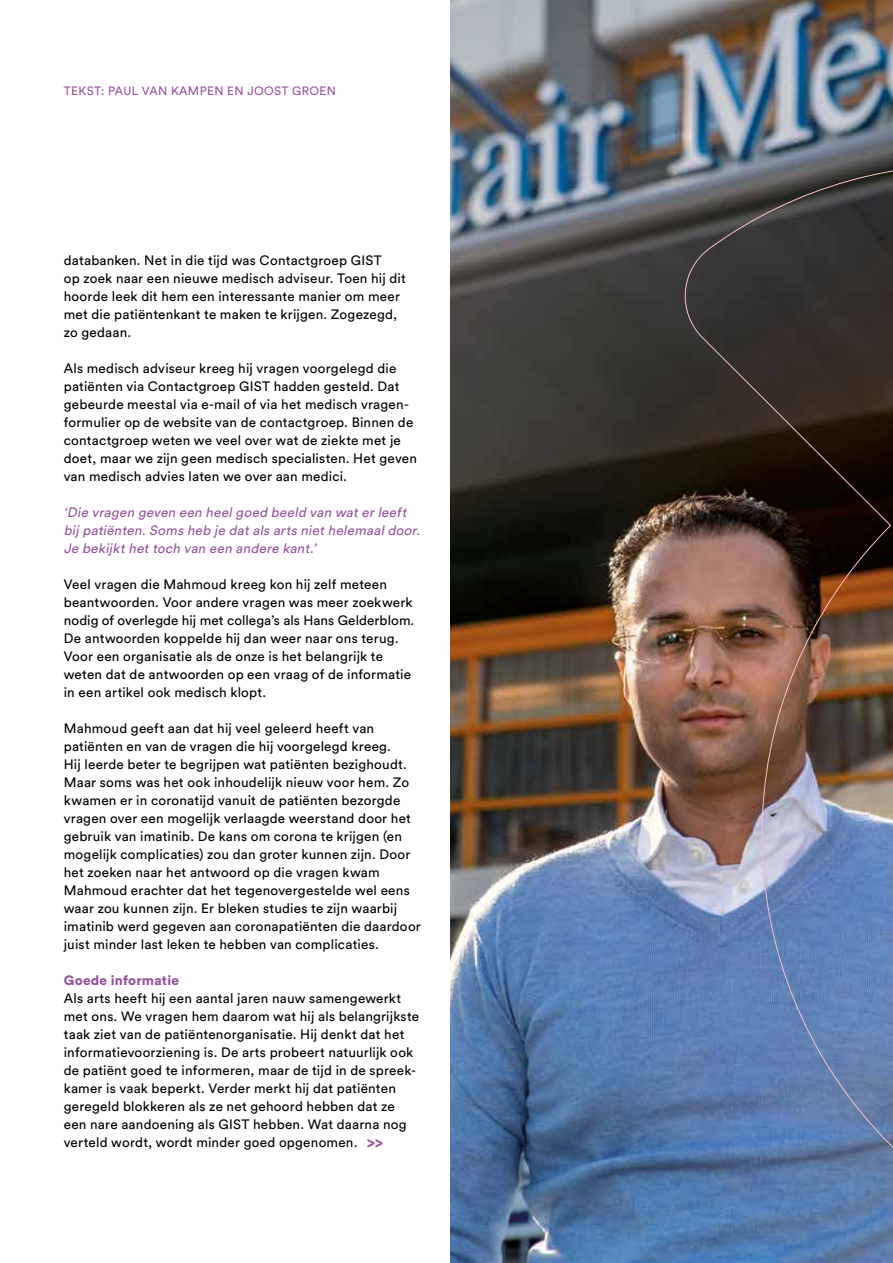
<style>
.page{position:relative;width:893px;height:1263px;background:#fff}
.page>*{position:absolute;margin:0;border:0;box-sizing:border-box;transform-origin:0 0}
.t1{font:13.5px/18px "Circular Std";letter-spacing:.015em;color:#000}
.t2{font:italic 13.5px/18px "Circular Std";color:#95549c}
.t3{font:900 13.5px "Circular Std";letter-spacing:.02em;color:#95549c}
.t4{font:12px "Circular Std";letter-spacing:.03em;color:#95549c}
</style>
<div class="page">
<img style="left:451px;top:0;width:442px;height:1263px">
<img style="left:676px;top:122px;width:217px;height:1141px">
<p class="t4" style="left:64px;top:83px;width:274px">TEKST: PAUL VAN KAMPEN EN JOOST GROEN</p>
<p class="t1" style="left:64px;top:251px;width:344px">databanken. Net in die tijd was Contactgroep GIST<br>op zoek naar een nieuwe medisch adviseur. Toen hij dit hoorde leek dit hem een interessante manier om meer met die patiëntenkant te maken te krijgen. Zogezegd, zo gedaan.</p>
<p class="t1" style="left:64px;top:359px;width:355px">Als medisch adviseur kreeg hij vragen voorgelegd die patiënten via Contactgroep GIST hadden gesteld. Dat gebeurde meestal via e-mail of via het medisch vragen&shy;formulier op de website van de contactgroep. Binnen de contactgroep weten we veel over wat de ziekte met je doet, maar we zijn geen medisch specialisten. Het geven van medisch advies laten we over aan medici.</p>
<p class="t2" style="left:64px;top:503px;width:360px">‘Die vragen geven een heel goed beeld van wat er leeft bij patiënten. Soms heb je dat als arts niet helemaal door.<br>Je bekijkt het toch van een andere kant.’</p>
<p class="t1" style="left:64px;top:575px;width:352px">Veel vragen die Mahmoud kreeg kon hij zelf meteen beantwoorden. Voor andere vragen was meer zoekwerk nodig of overlegde hij met collega’s als Hans Gelderblom.<br>De antwoorden koppelde hij dan weer naar ons terug.<br>Voor een organisatie als de onze is het belangrijk te weten dat de antwoorden op een vraag of de informatie in een artikel ook medisch klopt.</p>
<p class="t1" style="left:64px;top:719px;width:359px">Mahmoud geeft aan dat hij veel geleerd heeft van patiënten en van de vragen die hij voorgelegd kreeg.<br>Hij leerde beter te begrijpen wat patiënten bezighoudt.<br>Maar soms was het ook inhoudelijk nieuw voor hem. Zo kwamen er in coronatijd vanuit de patiënten bezorgde vragen over een mogelijk verlaagde weerstand door het gebruik van imatinib. De kans om corona te krijgen (en mogelijk complicaties) zou dan groter kunnen zijn. Door het zoeken naar het antwoord op die vragen kwam Mahmoud erachter dat het tegenovergestelde wel eens waar zou kunnen zijn. Er bleken studies te zijn waarbij imatinib werd gegeven aan coronapatiënten die daardoor juist minder last leken te hebben van complicaties.</p>
<p class="t3" style="left:64px;top:971px;width:117px">Goede informatie</p>
<p class="t1" style="left:64px;top:989px;width:357px">Als arts heeft hij een aantal jaren nauw samengewerkt met ons. We vragen hem daarom wat hij als belangrijkste taak ziet van de patiëntenorganisatie. Hij denkt dat het informatievoorziening is. De arts probeert natuurlijk ook de patiënt goed te informeren, maar de tijd in de spreek&shy;kamer is vaak beperkt. Verder merkt hij dat patiënten geregeld blokkeren als ze net gehoord hebben dat ze een nare aandoening als GIST hebben. Wat daarna nog verteld wordt, wordt minder goed opgenomen.</p>
</div>
